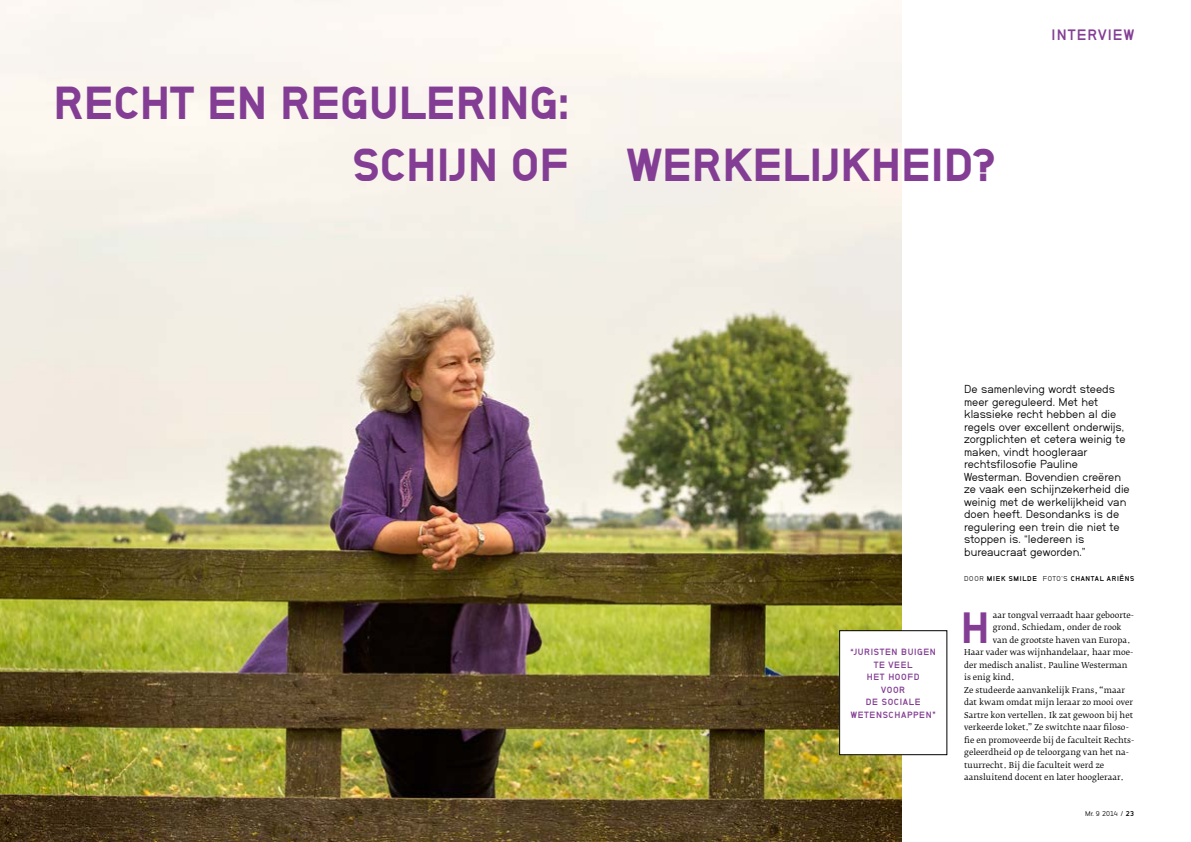
<style>
.page{position:relative;width:1191px;height:842px;background:#fff}
.page>*{position:absolute;margin:0;border:0;box-sizing:border-box;transform-origin:0 0}
.t1{font:46px/62.3px "Neubau Grotesk Sch";color:#843d94;text-align:right}
.t2{font:43.5px "Neubau Grotesk Sch";color:#843d94}
.t3{font:15px "Neubau Grotesk Fet";letter-spacing:.07em;color:#843d94}
.t4{font:11.5px/12.5px "Neubau Grotesk Nor";color:#000}
.t5{font:9px/12.5px "Neubau Grotesk Fet";letter-spacing:.07em;color:#843d94;text-align:center}
.t6{font:8px "Fedra Serif B Std";letter-spacing:.005em;color:#000}
.t7{font:7px "Neubau Grotesk Fet";letter-spacing:.095em;color:#000}
.t8{font:7px "Neubau Grotesk Nor";color:#000}
.s1{font-family:"Neubau Grotesk Nor"}
.s2{font-family:"Neubau Grotesk Fet"}
</style>
<div class="page">
<img style="left:0;top:1px;width:901px;height:841px">
<div style="left:839px;top:631px;width:108px;height:124px;background:#fff"></div>
<div style="left:839px;top:630px;width:108px;height:125px;border:1px solid #000"></div>
<h1 class="t1" style="left:53px;top:69px;width:517px">RECHT EN REGULERING:<br>SCHIJN OF</h1>
<h1 class="t1" style="left:627px;top:131px;width:370px">WERKELIJKHEID?</h1>
<h3 class="t3" style="left:1051px;top:26px;width:84px">INTERVIEW</h3>
<p class="t5" style="left:850px;top:646px;width:87px">“JURISTEN BUIGEN<br>TE VEEL<br>HET HOOFD<br>VOOR<br>DE SOCIALE<br>WETENSCHAPPEN”</p>
<p class="t4" style="left:964px;top:383px;width:167px">De samenleving wordt steeds meer gereguleerd. Met het klassieke recht hebben al die regels over excellent onderwijs, zorgplichten et cetera weinig te maken, vindt hoogleraar rechtsfilosofie Pauline<br>Westerman. Bovendien creëren ze vaak een schijnzekerheid die weinig met de werkelijkheid van doen heeft. Desondanks is de regulering een trein die niet te stoppen is. “Iedereen is bureaucraat geworden.”</p>
<p class="t7" style="left:964px;top:574px;width:172px"><span class="s1">DOOR</span> MIEK SMILDE <span class="s1">FOTO’S</span> CHANTAL ARIËNS</p>
<h2 class="t2" style="left:961px;top:599px;width:30px">H</h2>
<p class="t6" style="left:993px;top:610px;width:143px">aar tongval verraadt haar geboorte-</p>
<p class="t6" style="left:993px;top:623px;width:130px">grond. Schiedam, onder de rook</p>
<p class="t6" style="left:993px;top:635px;width:139px">van de grootste haven van Europa.</p>
<p class="t6" style="left:964px;top:648px;width:171px">Haar vader was wijnhandelaar, haar moe-</p>
<p class="t6" style="left:964px;top:660px;width:165px">der medisch analist. Pauline Westerman</p>
<p class="t6" style="left:964px;top:673px;width:52px">is enig kind.</p>
<p class="t6" style="left:964px;top:685px;width:162px">Ze studeerde aanvankelijk Frans, “maar</p>
<p class="t6" style="left:964px;top:698px;width:170px">dat kwam omdat mijn leraar zo mooi over</p>
<p class="t6" style="left:964px;top:710px;width:170px">Sartre kon vertellen. Ik zat gewoon bij het</p>
<p class="t6" style="left:964px;top:723px;width:166px">verkeerde loket.” Ze switchte naar filoso-</p>
<p class="t6" style="left:964px;top:735px;width:172px">fie en promoveerde bij de faculteit Rechts-</p>
<p class="t6" style="left:964px;top:748px;width:166px">geleerdheid op de teloorgang van het na-</p>
<p class="t6" style="left:964px;top:760px;width:141px">tuurrecht. Bij die faculteit werd ze</p>
<p class="t6" style="left:964px;top:773px;width:161px">aansluitend docent en later hoogleraar.</p>
<p class="t8" style="left:1085px;top:809px;width:51px">Mr. 9 2014 / <span class="s2">23</span></p>
</div>
